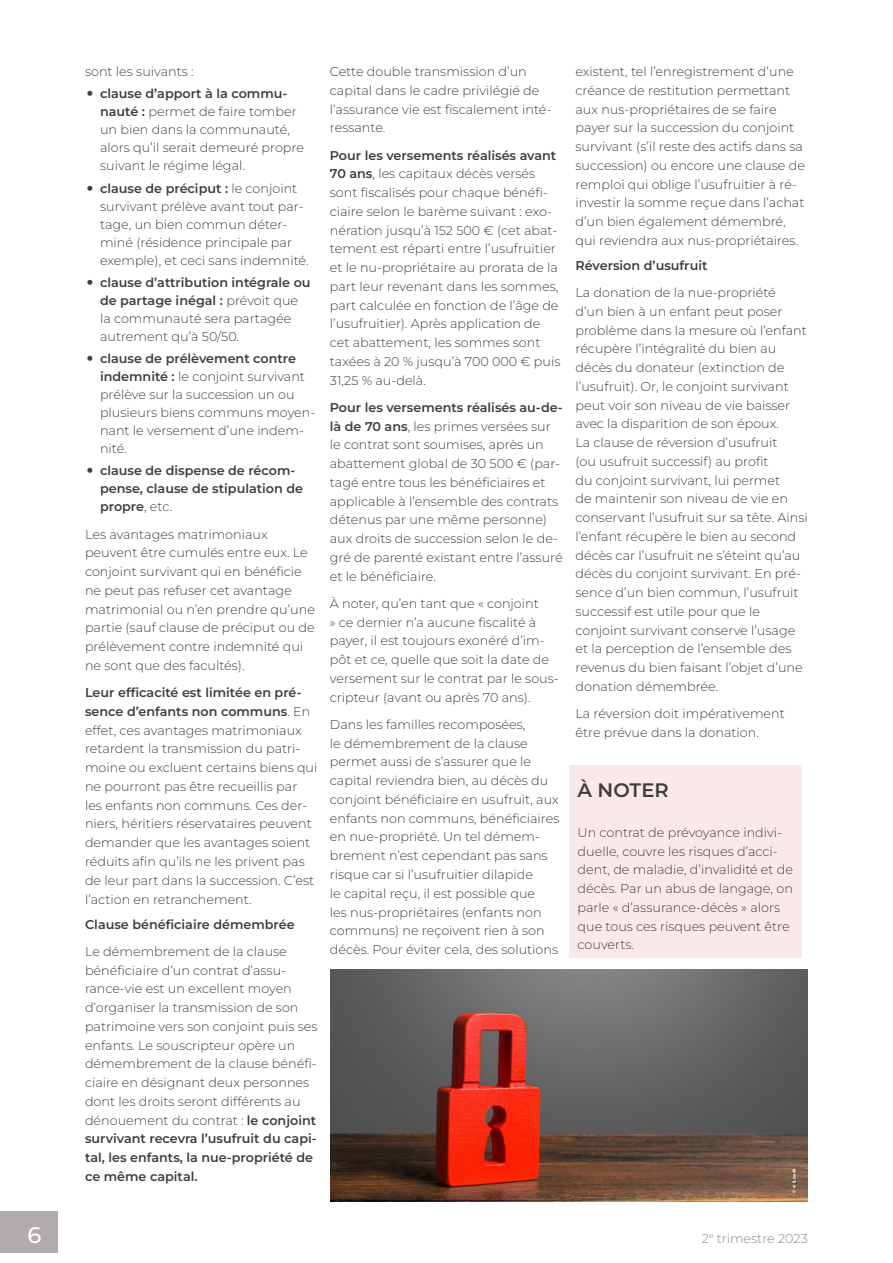
<style>
.page{position:relative;width:893px;height:1263px;background:#fff}
.page>*{position:absolute;margin:0;border:0;box-sizing:border-box;transform-origin:0 0}
.t1{font:500 22.5px "Montserrat";color:#fff}
.t2{font:600 19.5px "Montserrat";color:#3e3e3f}
.t3{font:100 12.75px/18.8px "Montserrat";color:#3e3e3f}
.t4{font:600 12.75px/18px "Montserrat";color:#3e3e3f}
.t5{font:100 12.75px "Montserrat";color:#888586}
.t6{font:700 4.5px "Arial";color:#fff}
.s1{font-weight:600}
.s2{font-weight:100}
</style>
<div class="page">
<div style="left:0;top:1210px;width:57px;height:42px;background:#b0acac"></div>
<div style="left:569px;top:765px;width:232px;height:193px;background:#fbe8e9"></div>
<img style="left:330px;top:969px;width:477px;height:232px">
<div style="left:792px;top:1167px;width:5px;height:26px;background:#231f20;opacity:.21"></div>
<p class="t3" style="left:85px;top:63px;width:110px">sont les suivants :</p>
<p class="t3" style="left:100px;top:85px;width:205px;line-height:18px"><span class="s1">clause d’apport à la commu&shy;nauté :</span> permet de faire tomber un bien dans la communauté, alors qu’il serait demeuré propre suivant le régime légal.</p>
<p class="t3" style="left:100px;top:180px;width:210px;line-height:18px"><span class="s1">clause de préciput :</span> le conjoint survivant prélève avant tout par&shy;tage, un bien commun déter&shy;miné (résidence principale par exemple), et ceci sans indemnité.</p>
<p class="t3" style="left:100px;top:274px;width:212px;line-height:18px"><span class="s1">clause d’attribution intégrale ou de partage inégal :</span> prévoit que la communauté sera partagée autrement qu’à 50/50.</p>
<p class="t3" style="left:100px;top:350px;width:217px;line-height:18px"><span class="s1">clause de prélèvement contre indemnité :</span> le conjoint survivant prélève sur la succession un ou plusieurs biens communs moyen&shy;nant le versement d’une indem&shy;nité.</p>
<p class="t4" style="left:100px;top:462px;width:204px">clause de dispense de récom&shy;pense, clause de stipulation de propre<span class="s2">, etc.</span></p>
<p class="t3" style="left:85px;top:525px;width:231px">Les avantages matrimoniaux peuvent être cumulés entre eux. Le conjoint survivant qui en bénéficie ne peut pas refuser cet avantage matrimonial ou n’en prendre qu’une partie (sauf clause de préciput ou de prélèvement contre indemnité qui ne sont que des facultés).</p>
<p class="t3" style="left:85px;top:684px;width:234px"><span class="s1">Leur efficacité est limitée en pré&shy;sence d’enfants non communs</span>. En effet, ces avantages matrimoniaux retardent la transmission du patri&shy;moine ou excluent certains biens qui ne pourront pas être recueillis par les enfants non communs. Ces der&shy;niers, héritiers réservataires peuvent demander que les avantages soient réduits afin qu’ils ne les privent pas de leur part dans la succession. C’est l’action en retranchement.</p>
<p class="t4" style="left:85px;top:915px;width:211px">Clause bénéficiaire démembrée</p>
<p class="t3" style="left:85px;top:942px;width:234px">Le démembrement de la clause bénéficiaire d’un contrat d’assu&shy;rance-vie est un excellent moyen d’organiser la transmission de son patrimoine vers son conjoint puis ses enfants. Le souscripteur opère un démembrement de la clause bénéfi&shy;ciaire en désignant deux personnes dont les droits seront différents au dénouement du contrat : <span class="s1">le conjoint survivant recevra l’usufruit du capi&shy;tal, les enfants, la nue-propriété de ce même capital.</span></p>
<p class="t3" style="left:330px;top:63px;width:223px">Cette double transmission d’un capital dans le cadre privilégié de l’assurance vie est fiscalement inté&shy;ressante.</p>
<p class="t3" style="left:330px;top:146px;width:232px"><span class="s1">Pour les versements réalisés avant 70 ans</span>, les capitaux décès versés sont fiscalisés pour chaque bénéfi&shy;ciaire selon le barème suivant : exo&shy;nération jusqu’à 152 500 € (cet abat&shy;tement est réparti entre l’usufruitier et le nu-propriétaire au prorata de la part leur revenant dans les sommes, part calculée en fonction de l’âge de l’usufruitier). Après application de cet abattement, les sommes sont taxées à 20 % jusqu’à 700 000 € puis 31,25 % au-delà.</p>
<p class="t3" style="left:330px;top:399px;width:234px"><span class="s1">Pour les versements réalisés au-de&shy;là de 70 ans</span>, les primes versées sur le contrat sont soumises, après un abattement global de 30 500 € (par&shy;tagé entre tous les bénéficiaires et applicable à l’ensemble des contrats détenus par une même personne) aux droits de succession selon le de&shy;gré de parenté existant entre l’assuré et le bénéficiaire.</p>
<p class="t3" style="left:330px;top:595px;width:230px">À noter, qu’en tant que « conjoint<br>» ce dernier n’a aucune fiscalité à payer, il est toujours exonéré d’im&shy;pôt et ce, quelle que soit la date de versement sur le contrat par le sous&shy;cripteur (avant ou après 70 ans).</p>
<p class="t3" style="left:330px;top:716px;width:231px">Dans les familles recomposées,<br>le démembrement de la clause permet aussi de s’assurer que le capital reviendra bien, au décès du conjoint bénéficiaire en usufruit, aux enfants non communs, bénéficiaires en nue-propriété. Un tel démem&shy;brement n’est cependant pas sans risque car si l’usufruitier dilapide<br>le capital reçu, il est possible que<br>les nus-propriétaires (enfants non communs) ne reçoivent rien à son décès. Pour éviter cela, des solutions</p>
<p class="t3" style="left:575px;top:63px;width:231px">existent, tel l’enregistrement d’une créance de restitution permettant aux nus-propriétaires de se faire payer sur la succession du conjoint survivant (s’il reste des actifs dans sa succession) ou encore une clause de remploi qui oblige l’usufruitier à ré&shy;investir la somme reçue dans l’achat d’un bien également démembré, qui reviendra aux nus-propriétaires.</p>
<p class="t4" style="left:575px;top:257px;width:133px">Réversion d’usufruit</p>
<p class="t3" style="left:575px;top:284px;width:234px">La donation de la nue-propriété<br>d’un bien à un enfant peut poser problème dans la mesure où l’enfant récupère l’intégralité du bien au décès du donateur (extinction de l’usufruit). Or, le conjoint survivant peut voir son niveau de vie baisser avec la disparition de son époux.<br>La clause de réversion d’usufruit<br>(ou usufruit successif) au profit<br>du conjoint survivant, lui permet<br>de maintenir son niveau de vie en conservant l’usufruit sur sa tête. Ainsi l’enfant récupère le bien au second décès car l’usufruit ne s’éteint qu’au décès du conjoint survivant. En pré&shy;sence d’un bien commun, l’usufruit successif est utile pour que le conjoint survivant conserve l’usage et la perception de l’ensemble des revenus du bien faisant l’objet d’une donation démembrée.</p>
<p class="t3" style="left:575px;top:705px;width:211px">La réversion doit impérativement être prévue dans la donation.</p>
<h2 class="t2" style="left:578px;top:780px;width:93px">À NOTER</h2>
<p class="t3" style="left:578px;top:823px;width:217px">Un contrat de prévoyance indivi&shy;duelle, couvre les risques d’acci&shy;dent, de maladie, d’invalidité et de décès. Par un abus de langage, on parle « d’assurance-décès » alors que tous ces risques peuvent être couverts.</p>
<p class="t6" style="left:793px;top:1193px;width:26px;rotate:-90deg">© e/ iLixe48</p>
<h1 class="t1" style="left:28px;top:1224px;width:15px">6</h1>
<p class="t5" style="left:702px;top:1231px;width:107px">2<sup>e</sup> trimestre 2023</p>
</div>
